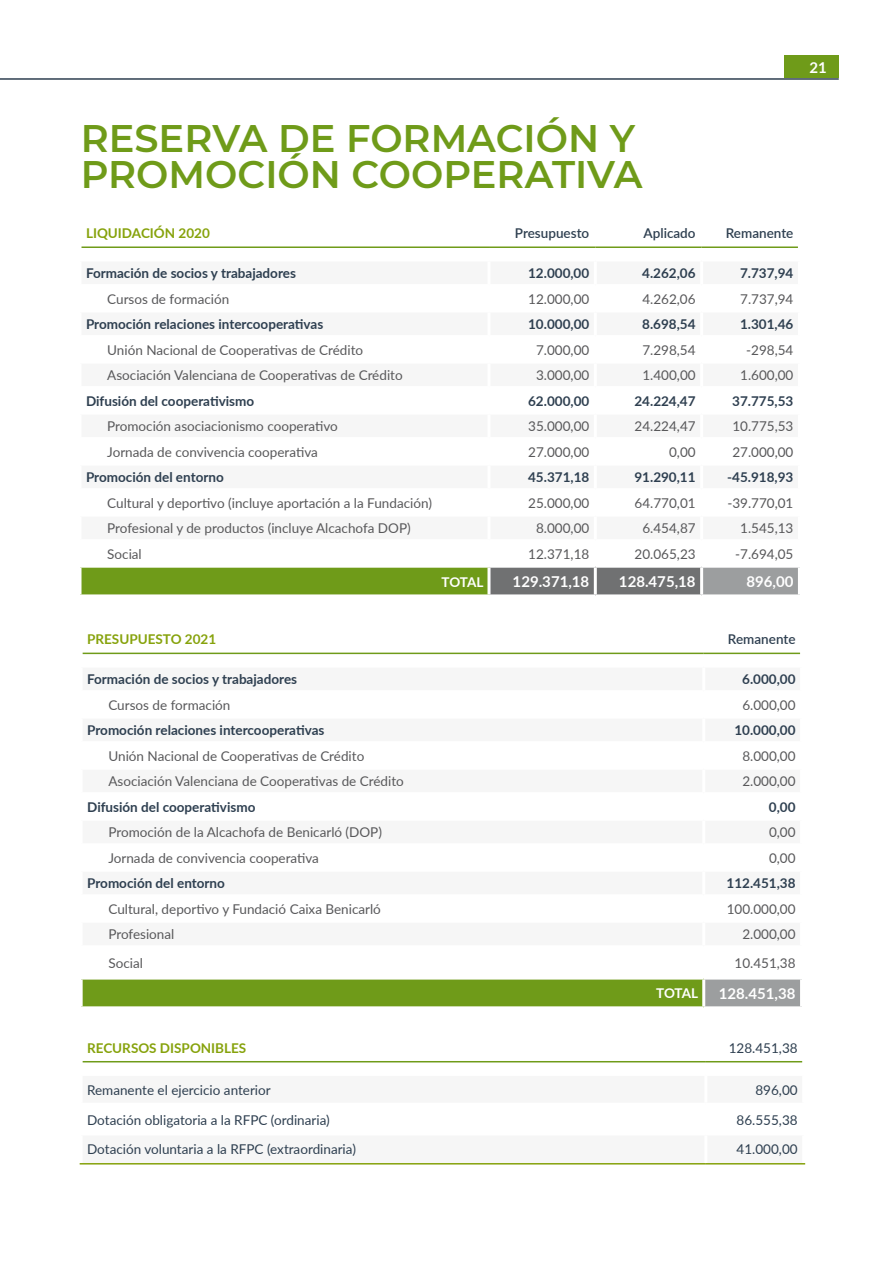
<style>
.page{position:relative;width:893px;height:1263px;background:#fff}
.page>*{position:absolute;margin:0;border:0;box-sizing:border-box;transform-origin:0 0}
.t1{font:600 38.4px/36px "Montserrat";color:#6f9b19}
.t2{font:700 15px "Lato";color:#fff}
.t3{font:13.5px "Lato";color:#58585a}
.t4{font:700 13.5px "Lato";color:#2e3f50}
.t5{font:13.5px "Lato";color:#2e3f50}
.t6{font:700 13.5px "Lato";color:#86a20b}
.t7{font:600 13.5px "Lato";color:#2e3f50}
.t8{font:700 13.5px "Lato";letter-spacing:-.025em;color:#fff}
</style>
<div class="page">
<div style="left:80px;top:566px;width:409px;height:30px;background:#6f9b19"></div>
<div style="left:490px;top:568px;width:210px;height:26px;background:#707172"></div>
<div style="left:702px;top:566px;width:97px;height:30px;background:#9c9e9f"></div>
<hr style="left:79px;top:568px;width:3px;height:26px;background:#fff">
<hr style="left:487px;top:568px;width:3px;height:26px;background:#fff">
<hr style="left:594px;top:568px;width:3px;height:26px;background:#fff">
<hr style="left:700px;top:568px;width:3px;height:26px;background:#fff">
<hr style="left:798px;top:568px;width:3px;height:26px;background:#fff">
<hr style="left:79px;top:594px;width:410px;height:3px;background:#fff">
<hr style="left:702px;top:594px;width:99px;height:3px;background:#fff">
<hr style="left:82px;top:246px;width:407px;height:2px;background:#6f9b19">
<hr style="left:489px;top:246px;width:106px;height:2px;background:#6f9b19">
<hr style="left:595px;top:246px;width:107px;height:2px;background:#6f9b19">
<hr style="left:702px;top:246px;width:96px;height:2px;background:#6f9b19">
<hr style="left:79px;top:565px;width:410px;height:3px;background:#fff">
<hr style="left:702px;top:565px;width:99px;height:3px;background:#fff">
<div style="left:81px;top:978px;width:623px;height:30px;background:#6f9b19"></div>
<div style="left:704px;top:978px;width:97px;height:30px;background:#9c9e9f"></div>
<svg style="left:82px;top:652px;width:719px;height:3px"></svg>
<hr style="left:80px;top:979px;width:3px;height:27px;background:#fff">
<hr style="left:702px;top:979px;width:3px;height:27px;background:#fff">
<hr style="left:800px;top:979px;width:3px;height:27px;background:#fff">
<hr style="left:80px;top:1006px;width:624px;height:3px;background:#fff">
<hr style="left:704px;top:1006px;width:99px;height:3px;background:#fff">
<hr style="left:80px;top:626px;width:3px;height:27px;background:#fff">
<hr style="left:702px;top:626px;width:3px;height:27px;background:#fff">
<hr style="left:800px;top:626px;width:3px;height:27px;background:#fff">
<hr style="left:83px;top:653px;width:621px;height:1px;background:#6f9b19">
<hr style="left:704px;top:653px;width:96px;height:1px;background:#6f9b19">
<hr style="left:80px;top:976px;width:624px;height:3px;background:#fff">
<hr style="left:704px;top:976px;width:99px;height:3px;background:#fff">
<svg style="left:82px;top:1062px;width:721px;height:1px"></svg>
<hr style="left:83px;top:1061px;width:623px;height:1px;background:#6f9b19">
<hr style="left:706px;top:1061px;width:96px;height:1px;background:#6f9b19">
<hr style="left:80px;top:1163px;width:626px;height:1px;background:#86a20b">
<hr style="left:706px;top:1163px;width:99px;height:1px;background:#86a20b">
<hr style="left:0;top:78px;width:839px;height:2px;background:#2e3f50">
<div style="left:784px;top:55px;width:55px;height:23px;background:#6f9b19"></div>
<p class="t2" style="left:809px;top:56px;width:19px">21</p>
<h1 class="t1" style="left:81px;top:119px;width:556px">RESERVA DE FORMACIÓN Y<br>PROMOCIÓN COOPERATIVA</h1>
<p class="t6" style="left:86px;top:223px;width:125px">LIQUIDACIÓN 2020</p>
<p class="t7" style="left:515px;top:224px;width:76px">Presupuesto</p>
<p class="t7" style="left:644px;top:224px;width:54px">Aplicado</p>
<p class="t7" style="left:726px;top:224px;width:69px">Remanente</p>
<p class="t4" style="left:86px;top:263px;width:212px">Formación de socios y trabajadores</p>
<p class="t4" style="left:528px;top:263px;width:63px">12.000,00</p>
<p class="t4" style="left:642px;top:263px;width:55px">4.262,06</p>
<p class="t4" style="left:740px;top:263px;width:55px">7.737,94</p>
<p class="t3" style="left:107px;top:289px;width:123px">Cursos de formación</p>
<p class="t3" style="left:528px;top:289px;width:63px">12.000,00</p>
<p class="t3" style="left:642px;top:289px;width:55px">4.262,06</p>
<p class="t3" style="left:740px;top:289px;width:55px">7.737,94</p>
<p class="t4" style="left:86px;top:314px;width:239px">Promoción relaciones intercooperativas</p>
<p class="t4" style="left:528px;top:314px;width:63px">10.000,00</p>
<p class="t4" style="left:642px;top:314px;width:55px">8.698,54</p>
<p class="t4" style="left:740px;top:314px;width:55px">1.301,46</p>
<p class="t3" style="left:107px;top:340px;width:257px">Unión Nacional de Cooperativas de Crédito</p>
<p class="t3" style="left:536px;top:340px;width:55px">7.000,00</p>
<p class="t3" style="left:642px;top:340px;width:55px">7.298,54</p>
<p class="t3" style="left:746px;top:340px;width:49px">-298,54</p>
<p class="t3" style="left:107px;top:366px;width:297px">Asociación Valenciana de Cooperativas de Crédito</p>
<p class="t3" style="left:536px;top:366px;width:55px">3.000,00</p>
<p class="t3" style="left:642px;top:366px;width:55px">1.400,00</p>
<p class="t3" style="left:740px;top:366px;width:55px">1.600,00</p>
<p class="t4" style="left:86px;top:391px;width:170px">Difusión del cooperativismo</p>
<p class="t4" style="left:528px;top:391px;width:63px">62.000,00</p>
<p class="t4" style="left:634px;top:391px;width:63px">24.224,47</p>
<p class="t4" style="left:732px;top:391px;width:63px">37.775,53</p>
<p class="t3" style="left:107px;top:417px;width:232px">Promoción asociacionismo cooperativo</p>
<p class="t3" style="left:528px;top:417px;width:63px">35.000,00</p>
<p class="t3" style="left:635px;top:417px;width:63px">24.224,47</p>
<p class="t3" style="left:732px;top:417px;width:63px">10.775,53</p>
<p class="t3" style="left:107px;top:442px;width:212px">Jornada de convivencia cooperativa</p>
<p class="t3" style="left:528px;top:442px;width:63px">27.000,00</p>
<p class="t3" style="left:669px;top:442px;width:28px">0,00</p>
<p class="t3" style="left:732px;top:442px;width:63px">27.000,00</p>
<p class="t4" style="left:86px;top:467px;width:139px">Promoción del entorno</p>
<p class="t4" style="left:528px;top:467px;width:63px">45.371,18</p>
<p class="t4" style="left:634px;top:467px;width:63px">91.290,11</p>
<p class="t4" style="left:727px;top:467px;width:68px">-45.918,93</p>
<p class="t3" style="left:107px;top:493px;width:326px">Cultural y deportivo (incluye aportación a la Fundación)</p>
<p class="t3" style="left:528px;top:493px;width:63px">25.000,00</p>
<p class="t3" style="left:635px;top:493px;width:63px">64.770,01</p>
<p class="t3" style="left:727px;top:493px;width:68px">-39.770,01</p>
<p class="t3" style="left:107px;top:519px;width:305px">Profesional y de productos (incluye Alcachofa DOP)</p>
<p class="t3" style="left:536px;top:519px;width:55px">8.000,00</p>
<p class="t3" style="left:642px;top:519px;width:55px">6.454,87</p>
<p class="t3" style="left:740px;top:519px;width:55px">1.545,13</p>
<p class="t3" style="left:107px;top:544px;width:36px">Social</p>
<p class="t3" style="left:528px;top:544px;width:63px">12.371,18</p>
<p class="t3" style="left:635px;top:544px;width:63px">20.065,23</p>
<p class="t3" style="left:735px;top:544px;width:60px">-7.694,05</p>
<p class="t8" style="left:442px;top:572px;width:43px">TOTAL</p>
<p class="t2" style="left:513px;top:571px;width:78px">129.371,18</p>
<p class="t2" style="left:619px;top:571px;width:78px">128.475,18</p>
<p class="t2" style="left:746px;top:571px;width:49px">896,00</p>
<p class="t6" style="left:87px;top:629px;width:131px">PRESUPUESTO 2021</p>
<p class="t7" style="left:728px;top:630px;width:69px">Remanente</p>
<p class="t4" style="left:87px;top:669px;width:212px">Formación de socios y trabajadores</p>
<p class="t4" style="left:742px;top:669px;width:55px">6.000,00</p>
<p class="t3" style="left:108px;top:695px;width:123px">Cursos de formación</p>
<p class="t3" style="left:742px;top:695px;width:55px">6.000,00</p>
<p class="t4" style="left:87px;top:720px;width:239px">Promoción relaciones intercooperativas</p>
<p class="t4" style="left:734px;top:720px;width:63px">10.000,00</p>
<p class="t3" style="left:108px;top:746px;width:257px">Unión Nacional de Cooperativas de Crédito</p>
<p class="t3" style="left:742px;top:746px;width:55px">8.000,00</p>
<p class="t3" style="left:108px;top:772px;width:297px">Asociación Valenciana de Cooperativas de Crédito</p>
<p class="t3" style="left:742px;top:772px;width:55px">2.000,00</p>
<p class="t4" style="left:87px;top:797px;width:170px">Difusión del cooperativismo</p>
<p class="t4" style="left:769px;top:797px;width:28px">0,00</p>
<p class="t3" style="left:108px;top:823px;width:275px">Promoción de la Alcachofa de Benicarló (DOP)</p>
<p class="t3" style="left:769px;top:823px;width:28px">0,00</p>
<p class="t3" style="left:108px;top:848px;width:212px">Jornada de convivencia cooperativa</p>
<p class="t3" style="left:769px;top:848px;width:28px">0,00</p>
<p class="t4" style="left:87px;top:873px;width:139px">Promoción del entorno</p>
<p class="t4" style="left:727px;top:873px;width:70px">112.451,38</p>
<p class="t3" style="left:108px;top:899px;width:274px">Cultural, deportivo y Fundació Caixa Benicarló</p>
<p class="t3" style="left:727px;top:899px;width:70px">100.000,00</p>
<p class="t3" style="left:108px;top:925px;width:67px">Profesional</p>
<p class="t3" style="left:742px;top:925px;width:55px">2.000,00</p>
<p class="t3" style="left:108px;top:953px;width:36px">Social</p>
<p class="t3" style="left:734px;top:953px;width:63px">10.451,38</p>
<p class="t8" style="left:656px;top:983px;width:43px">TOTAL</p>
<p class="t2" style="left:719px;top:982px;width:78px">128.451,38</p>
<p class="t6" style="left:87px;top:1038px;width:161px">RECURSOS DISPONIBLES</p>
<p class="t5" style="left:729px;top:1038px;width:70px">128.451,38</p>
<p class="t5" style="left:87px;top:1080px;width:185px">Remanente el ejercicio anterior</p>
<p class="t5" style="left:755px;top:1080px;width:44px">896,00</p>
<p class="t5" style="left:87px;top:1110px;width:244px">Dotación obligatoria a la RFPC (ordinaria)</p>
<p class="t5" style="left:737px;top:1110px;width:63px">86.555,38</p>
<p class="t5" style="left:87px;top:1140px;width:270px">Dotación voluntaria a la RFPC (extraordinaria)</p>
<p class="t5" style="left:737px;top:1140px;width:63px">41.000,00</p>
</div>
